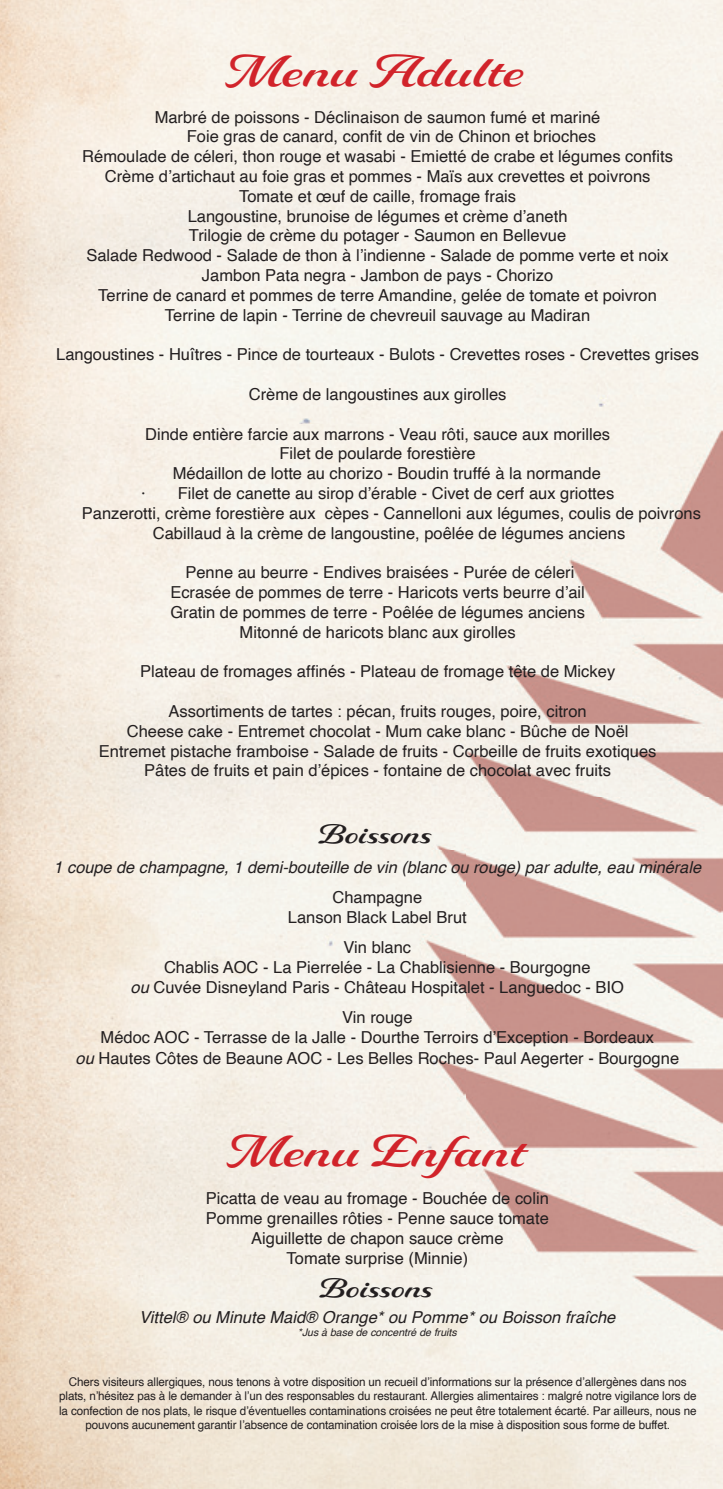
<style>
.page{position:relative;width:723px;height:1489px;background:#fff}
.page>*{position:absolute;margin:0;border:0;box-sizing:border-box;transform-origin:0 0}
.t1{font:600 45px "Delaney";color:#d1232a}
.t2{font:600 27px "Delaney";color:#231f20}
.t3{font:16.5px/19.8px "Helvetica";color:#231f20;text-align:center}
.t4{font:italic 16.5px "Helvetica";color:#231f20}
.t5{font:12px/14.4px "Helvetica";letter-spacing:-.01em;color:#231f20;text-align:center}
.t6{font:italic 10.5px "Helvetica";color:#231f20}
.s1{font-style:italic}
</style>
<div class="page">
<img style="left:0;top:0;width:723px;height:1488px">
<h1 class="t1" style="left:224px;top:45px;width:302px">Menu Adulte</h1>
<p class="t3" style="left:155px;top:107px;width:447px">Marbré de poissons - Déclinaison de saumon fumé et mariné</p>
<p class="t3" style="left:187px;top:127px;width:411px">Foie gras de canard, confit de vin de Chinon et brioches</p>
<p class="t3" style="left:82px;top:147px;width:592px">Rémoulade de céleri, thon rouge et wasabi - Emietté de crabe et légumes confits</p>
<p class="t3" style="left:105px;top:167px;width:547px">Crème d’artichaut au foie gras et pommes - Maïs aux crevettes et poivrons</p>
<p class="t3" style="left:239px;top:187px;width:278px">Tomate et œuf de caille, fromage frais</p>
<p class="t3" style="left:188px;top:206px;width:381px">Langoustine, brunoise de légumes et crème d’aneth</p>
<p class="t3" style="left:189px;top:226px;width:379px">Trilogie de crème du potager - Saumon en Bellevue</p>
<p class="t3" style="left:86px;top:246px;width:584px">Salade Redwood - Salade de thon à l’indienne - Salade de pomme verte et noix</p>
<p class="t3" style="left:202px;top:266px;width:353px">Jambon Pata negra - Jambon de pays - Chorizo</p>
<p class="t3" style="left:98px;top:286px;width:560px">Terrine de canard et pommes de terre Amandine, gelée de tomate et poivron</p>
<p class="t3" style="left:165px;top:305px;width:427px">Terrine de lapin - Terrine de chevreuil sauvage au Madiran</p>
<p class="t3" style="left:56px;top:345px;width:644px">Langoustines - Huîtres - Pince de tourteaux - Bulots - Crevettes roses - Crevettes grises</p>
<p class="t3" style="left:249px;top:385px;width:259px">Crème de langoustines aux girolles</p>
<p class="t3" style="left:145px;top:424px;width:466px">Dinde entière farcie aux marrons - Veau rôti, sauce aux morilles</p>
<p class="t3" style="left:279px;top:444px;width:198px">Filet de poularde forestière</p>
<p class="t3" style="left:173px;top:464px;width:430px">Médaillon de lotte au chorizo - Boudin truffé à la normande</p>
<p class="t3" style="left:141px;top:484px;width:475px">· Filet de canette au sirop d’érable - Civet de cerf aux griottes</p>
<p class="t3" style="left:82px;top:503px;width:620px">Panzerotti, crème forestière aux cèpes - Cannelloni aux légumes, coulis de poivrons</p>
<p class="t3" style="left:153px;top:523px;width:474px">Cabillaud à la crème de langoustine, poêlée de légumes anciens</p>
<p class="t3" style="left:170px;top:563px;width:416px">Penne au beurre - Endives braisées - Purée de céleri Ecrasée de pommes de terre - Haricots verts beurre d’ail Gratin de pommes de terre - Poêlée de légumes anciens Mitonné de haricots blanc aux girolles</p>
<p class="t3" style="left:140px;top:662px;width:477px">Plateau de fromages affinés - Plateau de fromage tête de Mickey</p>
<p class="t3" style="left:99px;top:701px;width:559px">Assortiments de tartes : pécan, fruits rouges, poire, citron<br>Cheese cake - Entremet chocolat - Mum cake blanc - Bûche de Noël Entremet pistache framboise - Salade de fruits - Corbeille de fruits exotiques Pâtes de fruits et pain d’épices - fontaine de chocolat avec fruits</p>
<h2 class="t2" style="left:317px;top:817px;width:116px">Boissons</h2>
<p class="t4" style="left:54px;top:853px;width:649px">1 coupe de champagne, 1 demi-bouteille de vin (blanc ou rouge) par adulte, eau minérale</p>
<p class="t3" style="left:288px;top:887px;width:180px">Champagne<br>Lanson Black Label Brut</p>
<p class="t3" style="left:131px;top:937px;width:495px">Vin blanc<br>Chablis AOC - La Pierrelée - La Chablisienne - Bourgogne<br><span class="s1">ou</span> Cuvée Disneyland Paris - Château Hospitalet - Languedoc - BIO</p>
<p class="t3" style="left:101px;top:1007px;width:555px">Vin rouge<br>Médoc AOC - Terrasse de la Jalle - Dourthe Terroirs d’Exception - Bordeaux</p>
<p class="t3" style="left:76px;top:1049px;width:605px"><span class="s1">ou</span> Hautes Côtes de Beaune AOC - Les Belles Roches- Paul Aegerter - Bourgogne</p>
<h1 class="t1" style="left:225px;top:1124px;width:302px">Menu Enfant</h1>
<p class="t3" style="left:206px;top:1188px;width:345px">Picatta de veau au fromage - Bouchée de colin Pomme grenailles rôties - Penne sauce tomate Aiguillette de chapon sauce crème<br>Tomate surprise (Minnie)</p>
<h2 class="t2" style="left:318px;top:1272px;width:116px">Boissons</h2>
<p class="t4" style="left:139px;top:1304px;width:478px">Vittel® ou Minute Maid® Orange* ou Pomme* ou Boisson fraîche</p>
<p class="t6" style="left:298px;top:1323px;width:160px">*Jus à base de concentré de fruits</p>
<p class="t5" style="left:59px;top:1374px;width:639px">Chers visiteurs allergiques, nous tenons à votre disposition un recueil d’informations sur la présence d’allergènes dans nos plats, n’hésitez pas à le demander à l’un des responsables du restaurant. Allergies alimentaires : malgré notre vigilance lors de la confection de nos plats, le risque d’éventuelles contaminations croisées ne peut être totalement écarté. Par ailleurs, nous ne pouvons aucunement garantir l’absence de contamination croisée lors de la mise à disposition sous forme de buffet.</p>
</div>
